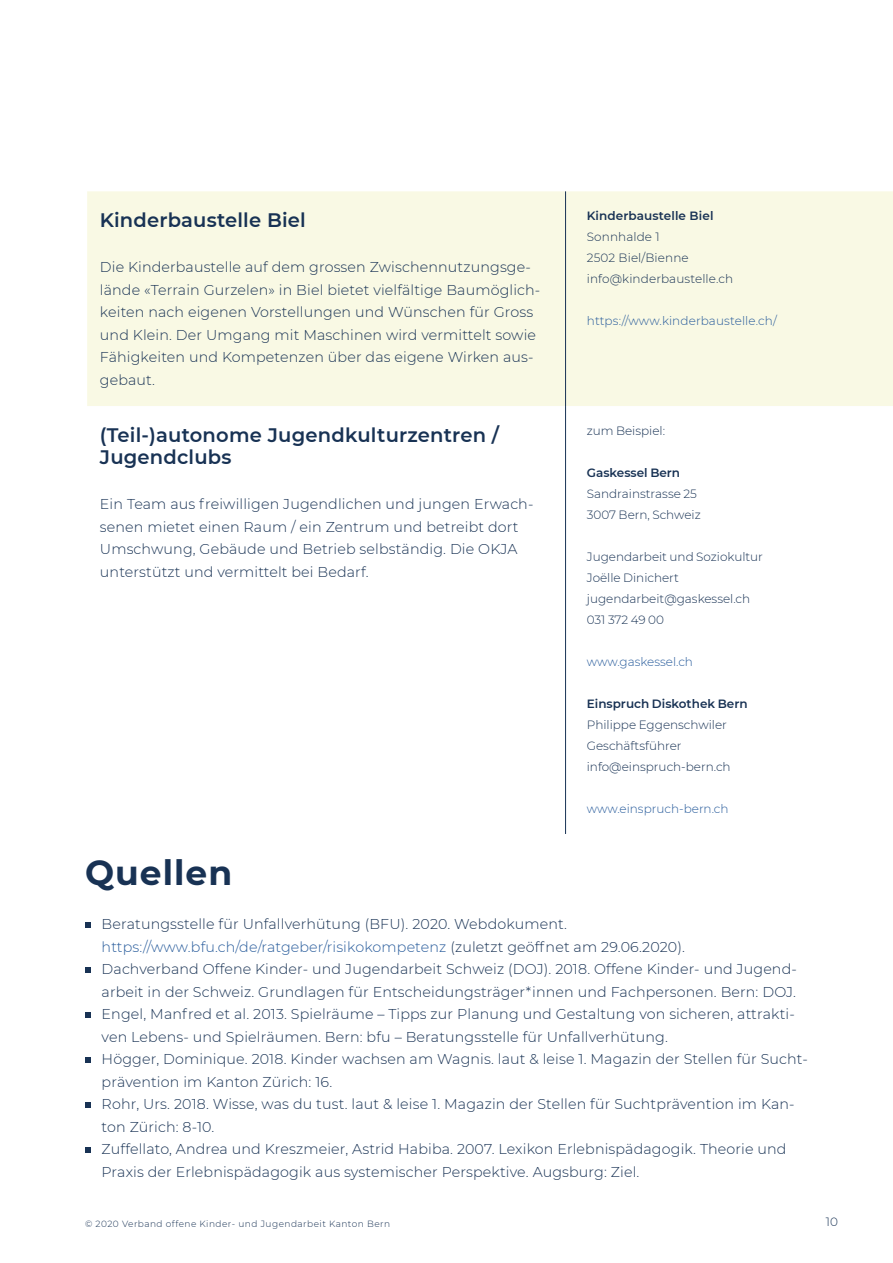
<style>
.page{position:relative;width:893px;height:1263px;background:#fff}
.page>*{position:absolute;margin:0;border:0;box-sizing:border-box;transform-origin:0 0}
.t1{font:700 34.5px "Montserrat";letter-spacing:.03em;color:#183254}
.t2{font:600 19.5px/22.5px "Montserrat";letter-spacing:.01em;color:#183254}
.t3{font:300 14.25px/22.5px "Montserrat";letter-spacing:.01em;color:#183254}
.t4{font:300 12px/21px "Montserrat";color:#183254}
.t5{font:300 12px "Montserrat";color:#275b9b}
.t6{font:600 12px "Montserrat";color:#183254}
.t7{font:300 9px "Montserrat";letter-spacing:.05em;color:#183254}
.s1{color:#275b9b}
</style>
<div class="page">
<div style="left:87px;top:191px;width:806px;height:215px;background:#f9f9e4"></div>
<hr style="left:565px;top:191px;width:1px;height:215px;background:#183254">
<hr style="left:565px;top:406px;width:1px;height:428px;background:#183254">
<svg style="left:85px;top:922px;width:5px;height:6px"></svg>
<svg style="left:85px;top:967px;width:5px;height:6px"></svg>
<svg style="left:85px;top:1012px;width:5px;height:6px"></svg>
<svg style="left:85px;top:1057px;width:5px;height:6px"></svg>
<svg style="left:85px;top:1102px;width:5px;height:6px"></svg>
<svg style="left:85px;top:1147px;width:5px;height:6px"></svg>
<h2 class="t2" style="left:100px;top:208px;width:207px">Kinderbaustelle Biel</h2>
<p class="t3" style="left:100px;top:255px;width:442px">Die Kinderbaustelle auf dem grossen Zwischennutzungsge&shy;lände «Terrain Gurzelen» in Biel bietet vielfältige Baumöglich&shy;keiten nach eigenen Vorstellungen und Wünschen für Gross und Klein. Der Umgang mit Maschinen wird vermittelt sowie Fähigkeiten und Kompetenzen über das eigene Wirken aus&shy;gebaut.</p>
<h2 class="t2" style="left:100px;top:423px;width:401px">(Teil-)autonome Jugendkulturzentren /<br>Jugendclubs</h2>
<p class="t3" style="left:100px;top:493px;width:435px">Ein Team aus freiwilligen Jugendlichen und jungen Erwach&shy;senen mietet einen Raum / ein Zentrum und betreibt dort Umschwung, Gebäude und Betrieb selbständig. Die OKJA unterstützt und vermittelt bei Bedarf.</p>
<p class="t6" style="left:587px;top:207px;width:128px">Kinderbaustelle Biel</p>
<p class="t4" style="left:587px;top:226px;width:148px">Sonnhalde 1<br>2502 Biel/Bienne info@kinderbaustelle.ch</p>
<p class="t5" style="left:587px;top:313px;width:192px">https://www.kinderbaustelle.ch/</p>
<p class="t4" style="left:587px;top:419px;width:80px">zum Beispiel:</p>
<p class="t6" style="left:587px;top:464px;width:95px">Gaskessel Bern</p>
<p class="t4" style="left:587px;top:482px;width:115px">Sandrainstrasse 25<br>3007 Bern, Schweiz</p>
<p class="t4" style="left:587px;top:545px;width:178px">Jugendarbeit und Soziokultur<br>Joëlle Dinichert jugendarbeit@gaskessel.ch<br>031 372 49 00</p>
<p class="t5" style="left:587px;top:653px;width:108px">www.gaskessel.ch</p>
<p class="t6" style="left:587px;top:695px;width:162px">Einspruch Diskothek Bern</p>
<p class="t4" style="left:587px;top:713px;width:145px">Philippe Eggenschwiler<br>Geschäftsführer info@einspruch-bern.ch</p>
<p class="t5" style="left:587px;top:800px;width:143px">www.einspruch-bern.ch</p>
<h1 class="t1" style="left:85px;top:848px;width:149px">Quellen</h1>
<p class="t3" style="left:102px;top:912px;width:708px">Beratungsstelle für Unfallverhütung (BFU). 2020. Webdokument. <span class="s1">https://www.bfu.ch/de/ratgeber/risikokompetenz</span> (zuletzt geöffnet am 29.06.2020).<br>Dachverband Offene Kinder- und Jugendarbeit Schweiz (DOJ). 2018. Offene Kinder- und Jugend&shy;arbeit in der Schweiz. Grundlagen für Entscheidungsträger*innen und Fachpersonen. Bern: DOJ.<br>Engel, Manfred et al. 2013. Spielräume – Tipps zur Planung und Gestaltung von sicheren, attrakti&shy;ven Lebens- und Spielräumen. Bern: bfu – Beratungsstelle für Unfallverhütung.<br>Högger, Dominique. 2018. Kinder wachsen am Wagnis. laut &amp; leise 1. Magazin der Stellen für Sucht&shy;prävention im Kanton Zürich: 16.<br>Rohr, Urs. 2018. Wisse, was du tust. laut &amp; leise 1. Magazin der Stellen für Suchtprävention im Kan&shy;ton Zürich: 8-10.<br>Zuffellato, Andrea und Kreszmeier, Astrid Habiba. 2007. Lexikon Erlebnispädagogik. Theorie und Praxis der Erlebnispädagogik aus systemischer Perspektive. Augsburg: Ziel.</p>
<p class="t7" style="left:85px;top:1217px;width:307px">© 2020 Verband offene Kinder- und Jugendarbeit Kanton Bern</p>
<p class="t4" style="left:826px;top:1211px;width:14px">10</p>
</div>
